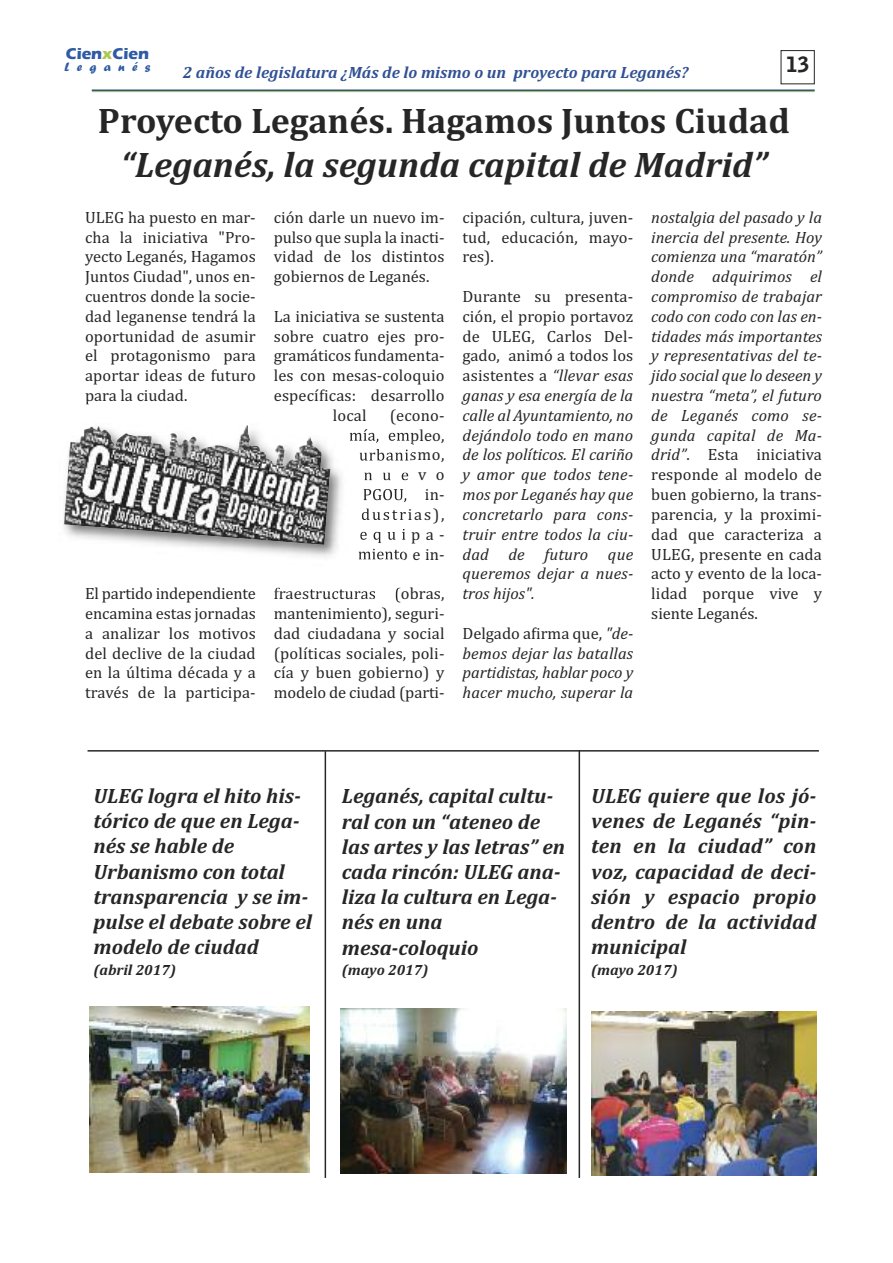
<style>
.page{position:relative;width:893px;height:1263px;background:#fff}
.page>*{position:absolute;margin:0;border:0;box-sizing:border-box;transform-origin:0 0}
.t1{font:700 36px "Cambria";color:#272627}
.t2{font:italic 700 36px "Cambria";color:#272627}
.t3{font:italic 700 21px/25.2px "Cambria";color:#272627}
.t4{font:900 21px "Bell Gothic Std";color:#272627}
.t5{font:italic 16.5px/19.8px "Cambria";letter-spacing:.01em;color:#272627;text-align:justify}
.t6{font:16.5px/19.8px "Cambria";letter-spacing:.01em;color:#272627;text-align:justify}
.t7{font:italic 700 16.5px "Cambria";color:#315193}
.t8{font:16.5px "Cambria";letter-spacing:.11em;color:#272627}
.t9{font:700 16.2px "Eras ITC";color:#2e5ba4}
.t10{font:italic 700 15px "Cambria";color:#272627}
.t11{font:12.6px "Forte";letter-spacing:.585em;color:#2e5ba4}
.s1{color:#aec750}
.s2{font-style:normal}
</style>
<div class="page">
<img style="left:89px;top:1007px;width:221px;height:165px">
<img style="left:341px;top:1008px;width:225px;height:166px">
<hr style="left:88px;top:750px;width:731px;height:1px;background:#272627">
<hr style="left:325px;top:751px;width:1px;height:427px;background:#272627">
<hr style="left:579px;top:750px;width:1px;height:428px;background:#272627">
<img style="left:591px;top:1011px;width:226px;height:165px">
<hr style="left:92px;top:91px;width:723px;height:1px;background:#a7c451">
<hr style="left:92px;top:89px;width:723px;height:2px;background:#315193">
<div style="left:781px;top:50px;width:34px;height:34px;border:1px solid #272627"></div>
<img style="left:63px;top:401px;width:351px;height:200px">
<img style="left:350px;top:429px;width:45px;height:14px">
<img style="left:359px;top:449px;width:44px;height:12px">
<img style="left:364px;top:472px;width:46px;height:8px">
<img style="left:363px;top:489px;width:46px;height:13px">
<img style="left:362px;top:508px;width:44px;height:12px">
<img style="left:360px;top:529px;width:46px;height:14px">
<img style="left:358px;top:549px;width:35px;height:11px">
<img style="left:274px;top:587px;width:34px;height:12px">
<img style="left:64px;top:425px;width:266px;height:120px">
<p class="t9" style="left:66px;top:44px;width:85px">Cien<span class="s1">x</span>Cien</p>
<p class="t11" style="left:65px;top:59px;width:87px">Leganés</p>
<p class="t4" style="left:786px;top:57px;width:25px">13</p>
<h1 class="t1" style="left:98px;top:100px;width:694px">Proyecto Leganés. Hagamos Juntos Ciudad</h1>
<h1 class="t2" style="left:121px;top:143px;width:648px">“Leganés, la segunda capital de Madrid”</h1>
<p class="t6" style="left:85px;top:207px;width:172px">ULEG ha puesto en mar&shy;cha la iniciativa "Pro&shy;yecto Leganés, Hagamos Juntos Ciudad", unos en&shy;cuentros donde la socie&shy;dad leganense tendrá la oportunidad de asumir el protagonismo para aportar ideas de futuro para la ciudad.</p>
<p class="t7" style="left:183px;top:62px;width:507px">2 años de legislatura ¿Más de lo mismo o un proyecto para Leganés?</p>
<p class="t6" style="left:274px;top:207px;width:172px">ción darle un nuevo im&shy;pulso que supla la inacti&shy;vidad de los distintos gobiernos de Leganés.</p>
<p class="t6" style="left:274px;top:306px;width:172px">La iniciativa se sustenta</p>
<p class="t6" style="left:274px;top:326px;width:172px">sobre cuatro ejes pro-</p>
<p class="t6" style="left:274px;top:346px;width:172px">gramáticos fundamenta-</p>
<p class="t6" style="left:274px;top:366px;width:172px">les con mesas-coloquio</p>
<p class="t6" style="left:274px;top:385px;width:172px">específicas: desarrollo</p>
<p class="t6" style="left:333px;top:405px;width:35px">local</p>
<p class="t6" style="left:390px;top:405px;width:56px">(econo-</p>
<p class="t6" style="left:462px;top:207px;width:172px">cipación, cultura, juven&shy;tud, educación, mayo&shy;res).</p>
<p class="t5" style="left:462px;top:286px;width:172px"><span class="s2">Durante su presenta&shy;ción, el propio portavoz de ULEG, Carlos Del&shy;gado, animó a todos los asistentes a</span> “llevar esas ganas y esa energía de la calle al Ayuntamiento, no dejándolo todo en mano de los políticos. El cariño y amor que todos tene&shy;mos por Leganés hay que concretarlo para cons&shy;truir entre todos la ciu&shy;dad de futuro que queremos dejar a nues&shy;tros hijos".</p>
<p class="t5" style="left:462px;top:623px;width:172px"><span class="s2">Delgado afirma que,</span> "de&shy;bemos dejar las batallas partidistas, hablar poco y hacer mucho, superar la</p>
<p class="t5" style="left:651px;top:207px;width:172px">nostalgia del pasado y la inercia del presente. Hoy comienza una “maratón” donde adquirimos el compromiso de trabajar codo con codo con las en&shy;tidades más importantes y representativas del te&shy;jido social que lo deseen y nuestra “meta”, el futuro de Leganés como se&shy;gunda capital de Ma&shy;drid”<span class="s2">. Esta iniciativa responde al modelo de buen gobierno, la trans&shy;parencia, y la proximi&shy;dad que caracteriza a ULEG, presente en cada acto y evento de la loca&shy;lidad porque vive y siente Leganés.</span></p>
<p class="t8" style="left:361px;top:504px;width:85px">dustrias),</p>
<p class="t6" style="left:358px;top:544px;width:88px">miento e in-</p>
<p class="t6" style="left:274px;top:583px;width:172px">fraestructuras (obras, mantenimiento), seguri&shy;dad ciudadana y social (políticas sociales, poli&shy;cía y buen gobierno) y modelo de ciudad (parti-</p>
<p class="t6" style="left:85px;top:583px;width:172px">El partido independiente encamina estas jornadas a analizar los motivos del declive de la ciudad en la última década y a través de la participa-</p>
<p class="t3" style="left:94px;top:783px;width:220px">ULEG logra el hito his&shy;tórico de que en Lega&shy;nés se hable de<br>Urbanismo con total transparencia y se im&shy;pulse el debate sobre el modelo de ciudad</p>
<p class="t10" style="left:94px;top:961px;width:84px">(abril 2017)</p>
<p class="t3" style="left:342px;top:783px;width:225px">Leganés, capital cultu&shy;ral con un “ateneo de las artes y las letras” en cada rincón: ULEG ana&shy;liza la cultura en Lega&shy;nés en una mesa-coloquio</p>
<p class="t10" style="left:342px;top:961px;width:88px">(mayo 2017)</p>
<p class="t3" style="left:591px;top:783px;width:227px;text-align:justify">ULEG quiere que los jó&shy;venes de Leganés “pin&shy;ten en la ciudad” con voz, capacidad de deci&shy;sión y espacio propio dentro de la actividad municipal</p>
<p class="t10" style="left:591px;top:961px;width:88px">(mayo 2017)</p>
</div>
